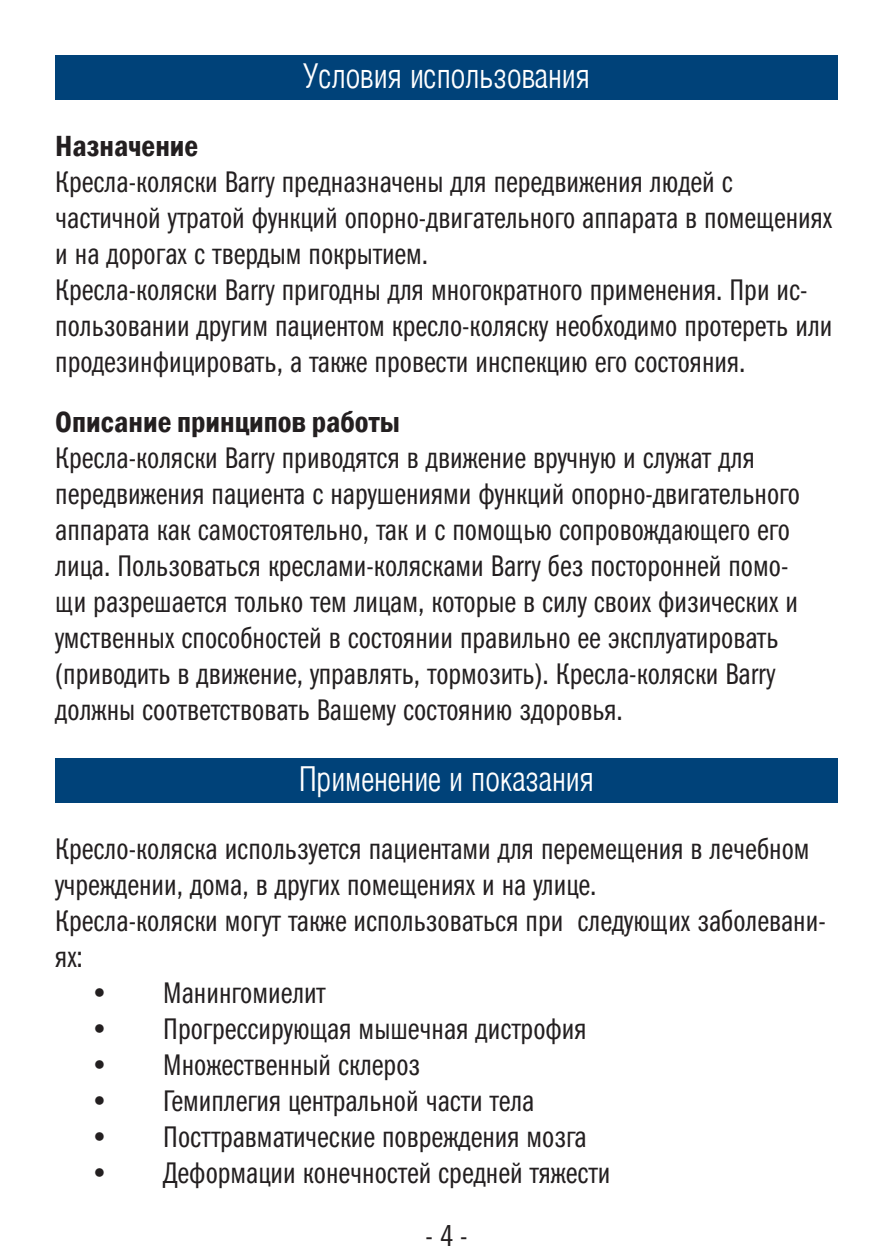
<style>
.page{position:relative;width:893px;height:1259px;background:#fff}
.page>*{position:absolute;margin:0;border:0;box-sizing:border-box;transform-origin:0 0}
.t1{font:300 33px "Helios Cond";color:#fff}
.t2{font:30px/36px "Franklin Gothic Book Cmp C";color:#231f20}
.t3{font:600 condensed 30px "Franklin Gothic";color:#231f20}
</style>
<div class="page">
<div style="left:55px;top:758px;width:783px;height:45px;background:#004279"></div>
<div style="left:55px;top:55px;width:783px;height:45px;background:#004279"></div>
<p class="t1" style="left:303px;top:60px;width:288px">Условия использования</p>
<p class="t3" style="left:55px;top:126px;width:145px">Назначение</p>
<p class="t2" style="left:55px;top:164px;width:779px">Креслa-коляски Barry предназначены для передвижения людей с чaстичной утрaтой функций опорно-двигaтельного aппaрaтa в помещениях и на дорогaх с твердым покрытием.<br>Кресла-коляски Barry пригодны для многократного применения. При ис&shy;пользовании другим пациентом кресло-коляску необходимо протереть или продезинфицировать, а также провести инспекцию его состояния.</p>
<p class="t3" style="left:55px;top:402px;width:346px">Описание принципов работы</p>
<p class="t2" style="left:55px;top:440px;width:746px">Кресла-коляски Barry приводятся в движение вручную и служат для передвижения пациента с нарушениями функций опорно-двигательного аппарата как самостоятельно, так и с помощью сопровождающего его лица. Пользоваться креслами-колясками Barry без посторонней помо&shy;щи разрешается только тем лицам, которые в силу своих физических и умственных способностей в состоянии правильно ее эксплуатировать (приводить в движение, управлять, тормозить). Кресла-коляски Barry должны соответствовать Вашему состоянию здоровья.</p>
<p class="t1" style="left:299px;top:763px;width:296px">Применение и показания</p>
<p class="t2" style="left:55px;top:831px;width:772px">Кресло-коляска используется пациентами для перемещения в лечебном учреждении, дома, в других помещениях и на улице.<br>Кресла-коляски могут также использоваться при следующих заболевани&shy;ях:</p>
<p class="t2" style="left:89px;top:975px;width:238px">• Манингомиелит</p>
<p class="t2" style="left:89px;top:1011px;width:499px">• Прогрессирующая мышечная дистрофия</p>
<p class="t2" style="left:89px;top:1047px;width:332px">• Множественный склероз</p>
<p class="t2" style="left:89px;top:1083px;width:447px">• Гемиплегия центральной части тела</p>
<p class="t2" style="left:89px;top:1119px;width:499px">• Посттравматические повреждения мозга</p>
<p class="t2" style="left:89px;top:1155px;width:523px">• Деформации конечностей средней тяжести</p>
<p class="t2" style="left:425px;top:1217px;width:43px">- 4 -</p>
</div>
